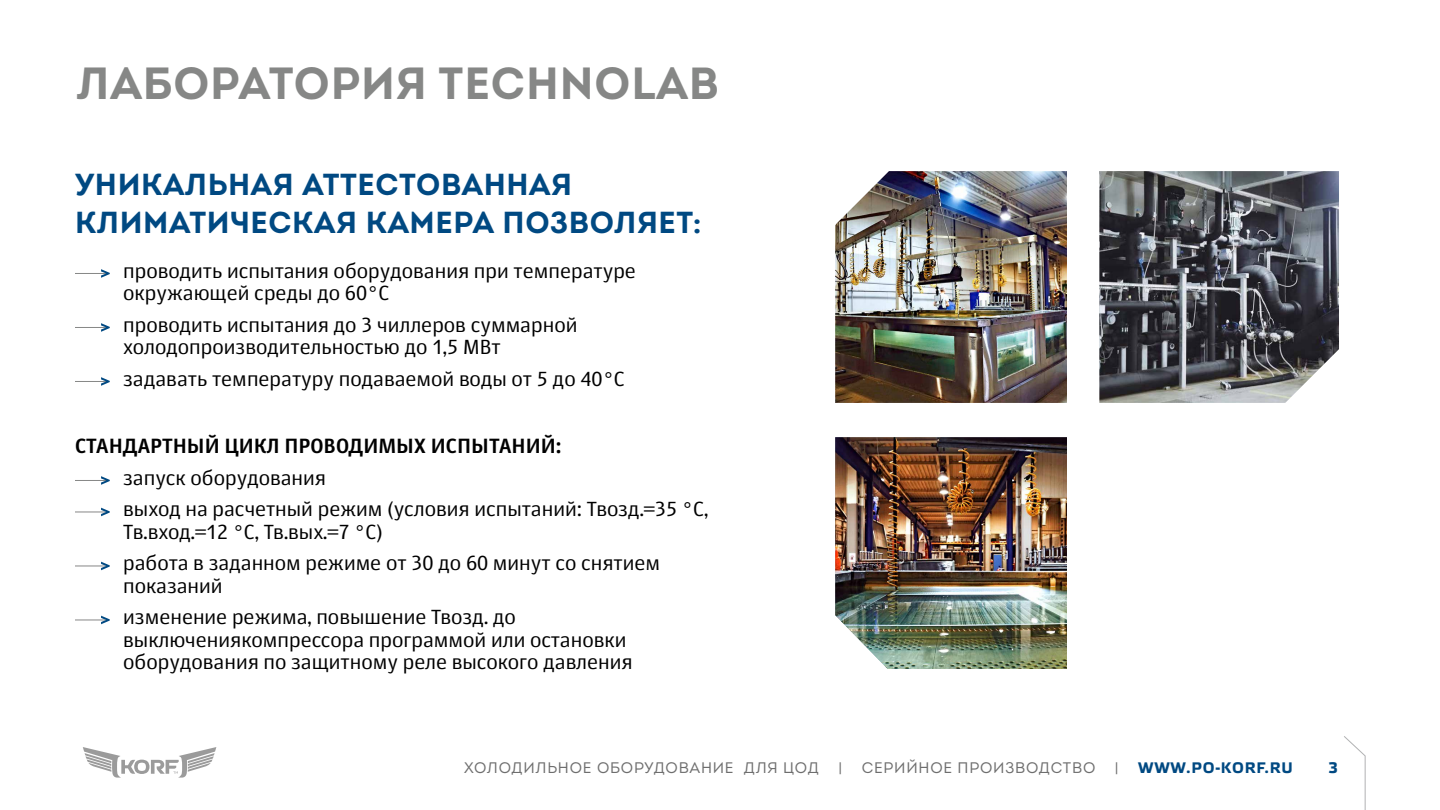
<style>
.page{position:relative;width:1440px;height:810px;background:#fff}
.page>*{position:absolute;margin:0;border:0;box-sizing:border-box;transform-origin:0 0}
.t1{font:700 45px "Intro";letter-spacing:.02em;color:#868786}
.t2{font:700 30.38px/37.5px "Intro";letter-spacing:.02em;color:#004982}
.t3{font:20.25px/22.5px "Story";color:#000}
.t4{font:700 20.25px "Story";color:#000}
.t5{font:15.3px "Intro";letter-spacing:.05em;color:#6e6e6e}
.t6{font:700 15.3px "Etelka Text Pro";letter-spacing:.05em;color:#004982}
</style>
<div class="page">
<svg style="left:1344px;top:736px;width:22px;height:74px"></svg>
<svg style="left:83px;top:747px;width:133px;height:31px"></svg>
<img style="left:1099px;top:171px;width:240px;height:232px">
<hr style="left:75px;top:273px;width:34px;height:1px;background:#868786">
<svg style="left:101px;top:269px;width:9px;height:9px"></svg>
<hr style="left:75px;top:327px;width:34px;height:1px;background:#868786">
<svg style="left:101px;top:323px;width:9px;height:9px"></svg>
<hr style="left:75px;top:381px;width:34px;height:1px;background:#868786">
<svg style="left:101px;top:377px;width:9px;height:9px"></svg>
<hr style="left:75px;top:480px;width:34px;height:1px;background:#868786">
<svg style="left:101px;top:476px;width:9px;height:9px"></svg>
<hr style="left:75px;top:512px;width:34px;height:1px;background:#868786">
<svg style="left:101px;top:508px;width:9px;height:8px"></svg>
<hr style="left:75px;top:566px;width:34px;height:1px;background:#868786">
<svg style="left:101px;top:562px;width:9px;height:8px"></svg>
<hr style="left:75px;top:620px;width:34px;height:1px;background:#868786">
<svg style="left:101px;top:616px;width:9px;height:8px"></svg>
<img style="left:835px;top:171px;width:232px;height:232px">
<img style="left:835px;top:437px;width:232px;height:232px">
<h1 class="t1" style="left:76px;top:55px;width:644px">ЛАБОРАТОРИЯ TECHNOLAB</h1>
<h2 class="t2" style="left:75px;top:166px;width:628px">УНИКАЛЬНАЯ АТТЕСТОВАННАЯ<br>КЛИМАТИЧЕСКАЯ КАМЕРА ПОЗВОЛЯЕТ:</h2>
<p class="t3" style="left:123px;top:260px;width:514px">проводить испытания оборудования при температуре окружающей среды до 60°С</p>
<p class="t3" style="left:123px;top:314px;width:456px">проводить испытания до 3 чиллеров суммарной холодопроизводительностью до 1,5 МВт</p>
<p class="t3" style="left:123px;top:368px;width:503px">задавать температуру подаваемой воды от 5 до 40°С</p>
<p class="t4" style="left:75px;top:435px;width:488px">СТАНДАРТНЫЙ ЦИКЛ ПРОВОДИМЫХ ИСПЫТАНИЙ:</p>
<p class="t3" style="left:123px;top:462px;width:587px;line-height:31.5px">запуск оборудования<br>выход на расчетный режим (условия испытаний: Твозд.=35 °С,</p>
<p class="t3" style="left:123px;top:516px;width:539px;line-height:31.5px">Тв.вход.=12 °С, Тв.вых.=7 °С)<br>работа в заданном режиме от 30 до 60 минут со снятием</p>
<p class="t3" style="left:123px;top:570px;width:394px;line-height:31.5px">показаний<br>изменение режима, повышение Твозд. до</p>
<p class="t3" style="left:123px;top:629px;width:511px">выключениякомпрессора программой или остановки оборудования по защитному реле высокого давления</p>
<p class="t5" style="left:464px;top:758px;width:356px">ХОЛОДИЛЬНОЕ ОБОРУДОВАНИЕ ДЛЯ ЦОД</p>
<p class="t5" style="left:838px;top:758px;width:5px">|</p>
<p class="t5" style="left:862px;top:758px;width:235px">СЕРИЙНОЕ ПРОИЗВОДСТВО</p>
<p class="t5" style="left:1115px;top:758px;width:5px">|</p>
<p class="t6" style="left:1138px;top:759px;width:156px">WWW.PO-KORF.RU</p>
<p class="t6" style="left:1328px;top:759px;width:11px">3</p>
</div>
